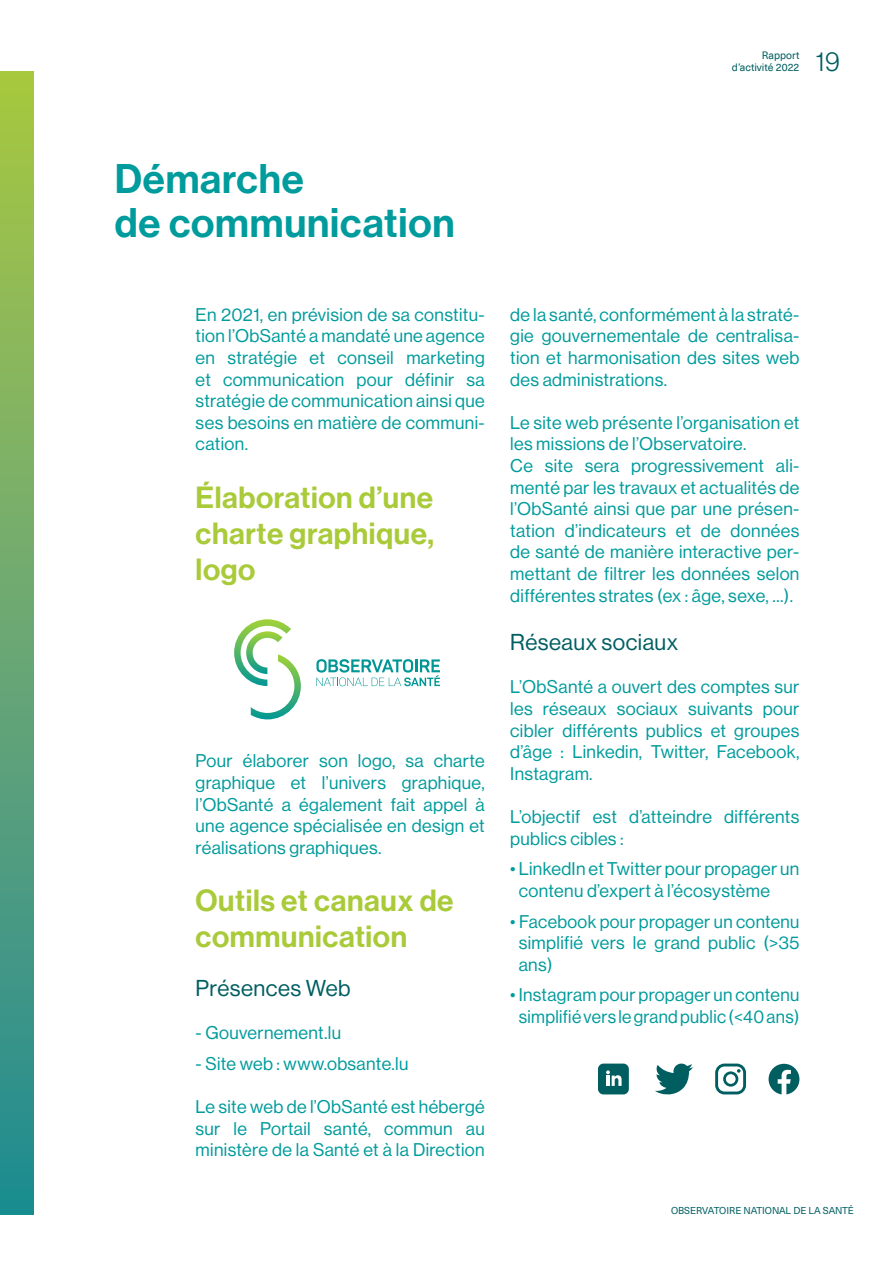
<style>
.page{position:relative;width:893px;height:1263px;background:#fff}
.page>*{position:absolute;margin:0;border:0;box-sizing:border-box;transform-origin:0 0}
.t1{font:40.5px/43.5px "N Haas Grotesk DS Std 65 Md";letter-spacing:.02em;color:#009b9c}
.t2{font:30px/36px "N Haas Grotesk DS Std 65 Md";letter-spacing:.02em;color:#a9ca39;text-align:justify}
.t3{font:27px "N Haas Grotesk DS Std 45 Lt";color:#005e61}
.t4{font:22.5px "N Haas Grotesk DS Std 55 Rg";letter-spacing:.02em;color:#005e61}
.t5{font:18px/21.6px "N Haas Grotesk DS Std 55 Rg";letter-spacing:.02em;color:#009b9c;text-align:justify}
.t6{font:10.5px/12px "Neue Haas Unica Pro";color:#005e61;text-align:right}
.t7{font:9.75px "Neue Haas Unica Pro";letter-spacing:-.015em;color:#005e61}
</style>
<div class="page">
<div style="left:0;top:71px;width:33px;height:1143px;background:linear-gradient(to bottom,#acc746,#228a98)"></div>
<svg style="left:234px;top:619px;width:67px;height:100px"></svg>
<svg style="left:316px;top:659px;width:124px;height:27px"></svg>
<svg style="left:715px;top:1063px;width:31px;height:31px"></svg>
<svg style="left:769px;top:1064px;width:30px;height:30px"></svg>
<svg style="left:655px;top:1063px;width:38px;height:32px"></svg>
<div style="left:598px;top:1063px;width:31px;height:31px;background:#005e61;border-radius:6px"></div>
<svg style="left:606px;top:1070px;width:16px;height:16px"></svg>
<p class="t6" style="left:732px;top:50px;width:69px">Rapport d’activité 2022</p>
<h3 class="t3" style="left:816px;top:47px;width:26px">19</h3>
<h1 class="t1" style="left:115px;top:158px;width:341px">Démarche<br>de communication</h1>
<p class="t5" style="left:196px;top:304px;width:291px">En 2021, en prévision de sa constitu&shy;tion l’ObSanté a mandaté une agence en stratégie et conseil marketing et communication pour définir sa stratégie de communication ainsi que ses besoins en matière de communi&shy;cation.</p>
<h2 class="t2" style="left:196px;top:480px;width:240px">Élaboration d’une charte graphique, logo</h2>
<p class="t5" style="left:196px;top:750px;width:291px">Pour élaborer son logo, sa charte graphique et l’univers graphique, l’ObSanté a également fait appel à une agence spécialisée en design et réalisations graphiques.</p>
<h2 class="t2" style="left:196px;top:883px;width:259px">Outils et canaux de communication</h2>
<p class="t4" style="left:196px;top:975px;width:156px">Présences Web</p>
<p class="t5" style="left:196px;top:1022px;width:147px">- Gouvernement.lu</p>
<p class="t5" style="left:196px;top:1053px;width:214px">- Site web : www.obsante.lu</p>
<p class="t5" style="left:196px;top:1096px;width:291px">Le site web de l’ObSanté est hébergé sur le Portail santé, commun au ministère de la Santé et à la Direction</p>
<p class="t5" style="left:510px;top:304px;width:291px">de la santé, conformément à la straté&shy;gie gouvernementale de centralisa&shy;tion et harmonisation des sites web des administrations.</p>
<p class="t5" style="left:510px;top:412px;width:291px;text-align:left">Le site web présente l’organisation et les missions de l’Observatoire.<br>Ce site sera progressivement ali&shy;menté par les travaux et actualités de l’ObSanté ainsi que par une présen&shy;tation d’indicateurs et de données de santé de manière interactive per&shy;mettant de filtrer les données selon différentes strates (ex : âge, sexe, …).</p>
<p class="t4" style="left:510px;top:630px;width:169px">Réseaux sociaux</p>
<p class="t5" style="left:510px;top:676px;width:291px">L’ObSanté a ouvert des comptes sur les réseaux sociaux suivants pour cibler différents publics et groupes d’âge : Linkedin, Twitter, Facebook, Instagram.</p>
<p class="t5" style="left:510px;top:806px;width:291px">L’objectif est d’atteindre différents publics cibles :</p>
<p class="t5" style="left:519px;top:858px;width:282px;text-indent:-8px">• LinkedIn et Twitter pour propager un contenu d’expert à l’écosystème</p>
<p class="t5" style="left:519px;top:910px;width:282px;text-indent:-8px">• Facebook pour propager un contenu simplifié vers le grand public (&gt;35 ans)</p>
<p class="t5" style="left:510px;top:984px;width:291px;text-align:center">• Instagram pour propager un contenu simplifié vers le grand public (&lt;40 ans)</p>
<p class="t7" style="left:671px;top:1205px;width:184px">OBSERVATOIRE NATIONAL DE LA SANTÉ</p>
</div>
